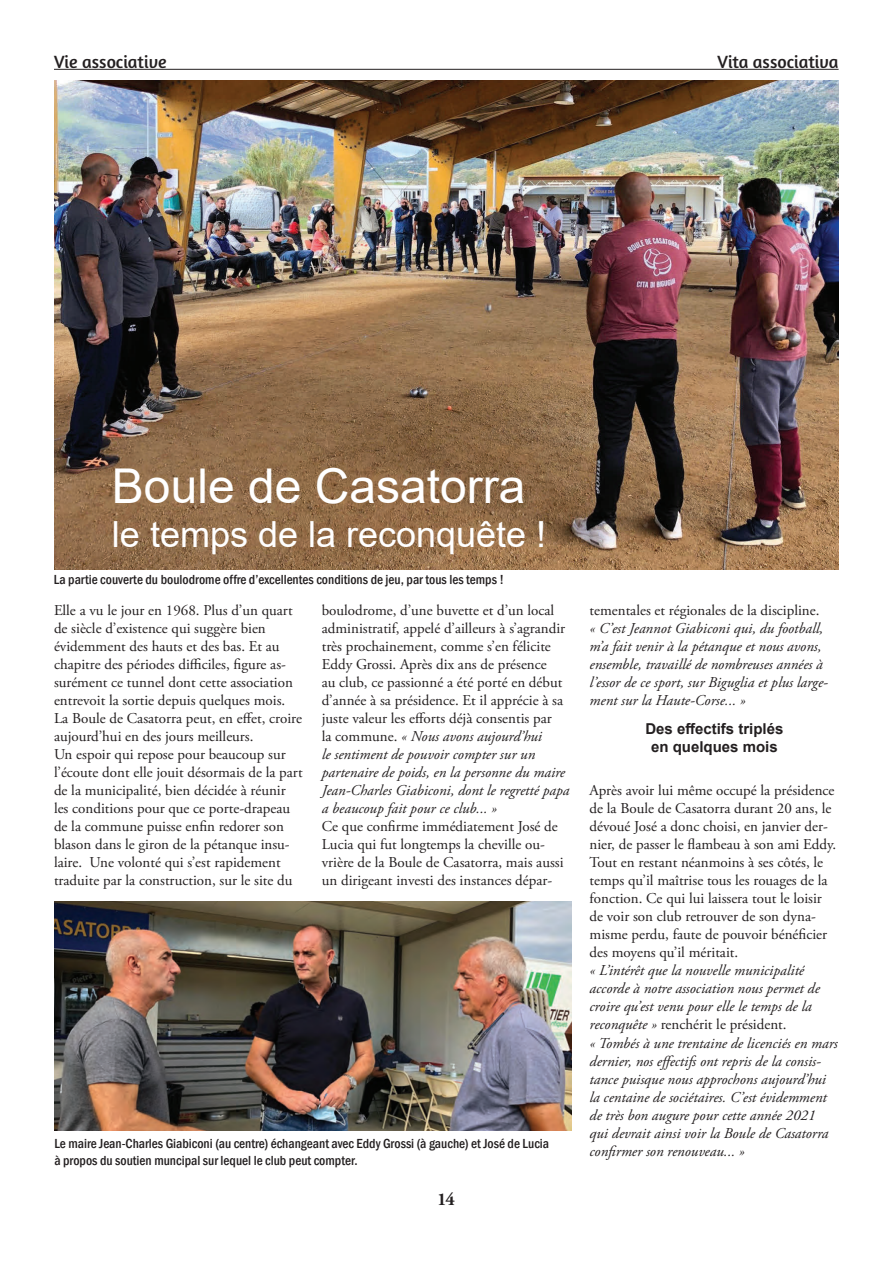
<style>
.page{position:relative;width:893px;height:1263px;background:#fff}
.page>*{position:absolute;margin:0;border:0;box-sizing:border-box;transform-origin:0 0}
.t1{font:48px "Arial";color:#fff}
.t2{font:36px "Arial";color:#fff}
.t3{font:18px "Amaranth";color:#231f20}
.t4{font:700 18px "Adobe Garamond Pro";color:#231f20}
.t5{font:15px/18px "Adobe Garamond Pro";color:#231f20}
.t6{font:italic 15px/18px "Adobe Garamond Pro";color:#231f20}
.t7{font:700 15px/18px "Arial";color:#231f20;text-align:center}
.t8{font:500 condensed 13.5px "Franklin Gothic";color:#231f20}
.s1{font-style:italic}
.s2{font-style:normal}
</style>
<div class="page">
<hr style="left:54px;top:69px;width:785px;height:1px;background:#231f20">
<img style="left:54px;top:901px;width:517px;height:229px">
<img style="left:54px;top:81px;width:785px;height:488px">
<p class="t3" style="left:54px;top:51px;width:114px">Vie associative</p>
<p class="t3" style="left:717px;top:51px;width:123px">Vita associativa</p>
<p class="t1" style="left:112px;top:453px;width:415px">Boule de Casatorra</p>
<p class="t2" style="left:112px;top:509px;width:436px">le temps de la reconquête !</p>
<p class="t8" style="left:54px;top:570px;width:452px">La partie couverte du boulodrome offre d’excellentes conditions de jeu, par tous les temps !</p>
<p class="t5" style="left:54px;top:602px;width:249px">Elle a vu le jour en 1968. Plus d’un quart de siècle d’existence qui suggère bien évidemment des hauts et des bas. Et au chapitre des périodes difficiles, figure as&shy;surément ce tunnel dont cette association entrevoit la sortie depuis quelques mois.<br>La Boule de Casatorra peut, en effet, croire aujourd’hui en des jours meilleurs.</p>
<p class="t5" style="left:54px;top:746px;width:250px">Un espoir qui repose pour beaucoup sur l’écoute dont elle jouit désormais de la part de la municipalité, bien décidée à réunir les conditions pour que ce porte-drapeau de la commune puisse enfin redorer son blason dans le giron de la pétanque insu&shy;laire. Une volonté qui s’est rapidement traduite par la construction, sur le site du</p>
<p class="t5" style="left:322px;top:602px;width:249px">boulodrome, d’une buvette et d’un local administratif, appelé d’ailleurs à s’agrandir très prochainement, comme s’en félicite Eddy Grossi. Après dix ans de présence<br>au club, ce passionné a été porté en début d’année à sa présidence. Et il apprécie à sa juste valeur les efforts déjà consentis par<br>la commune. <span class="s1">« Nous avons aujourd’hui<br>le sentiment de pouvoir compter sur un partenaire de poids, en la personne du maire Jean-Charles Giabiconi, dont le regretté papa a beaucoup fait pour ce club... »</span></p>
<p class="t5" style="left:322px;top:818px;width:243px">Ce que confirme immédiatement José de Lucia qui fut longtemps la cheville ou&shy;vrière de la Boule de Casatorra, mais aussi un dirigeant investi des instances dépar-</p>
<p class="t8" style="left:54px;top:1135px;width:496px">Le maire Jean-Charles Giabiconi (au centre) échangeant avec Eddy Grossi (à gauche) et José de Lucia</p>
<p class="t8" style="left:54px;top:1151px;width:305px">à propos du soutien muncipal sur lequel le club peut compter.</p>
<p class="t4" style="left:438px;top:1188px;width:18px">14</p>
<p class="t6" style="left:590px;top:602px;width:240px"><span class="s2">tementales et régionales de la discipline. </span>« C’est Jeannot Giabiconi qui, du football, m’a fait venir à la pétanque et nous avons, ensemble, travaillé de nombreuses années à l’essor de ce sport, sur Biguglia et plus large&shy;ment sur la Haute-Corse... »</p>
<p class="t7" style="left:645px;top:720px;width:140px">Des effectifs triplés en quelques mois</p>
<p class="t5" style="left:590px;top:782px;width:248px">Après avoir lui même occupé la présidence de la Boule de Casatorra durant 20 ans, le dévoué José a donc choisi, en janvier der&shy;nier, de passer le flambeau à son ami Eddy.<br>Tout en restant néanmoins à ses côtés, le</p>
<p class="t5" style="left:590px;top:872px;width:240px">temps qu’il maîtrise tous les rouages de la fonction. Ce qui lui laissera tout le loisir de voir son club retrouver de son dyna&shy;misme perdu, faute de pouvoir bénéficier des moyens qu’il méritait.</p>
<p class="t6" style="left:590px;top:962px;width:232px">« L’intérêt que la nouvelle municipalité accorde à notre association nous permet de croire qu’est venu pour elle le temps de la reconquête » <span class="s2">renchérit le président.</span></p>
<p class="t6" style="left:590px;top:1034px;width:250px">« Tombés à une trentaine de licenciés en mars dernier, nos effectifs ont repris de la consis&shy;tance puisque nous approchons aujourd’hui la centaine de sociétaires. C’est évidemment de très bon augure pour cette année 2021 qui devrait ainsi voir la Boule de Casatorra confirmer son renouveau... »</p>
</div>
